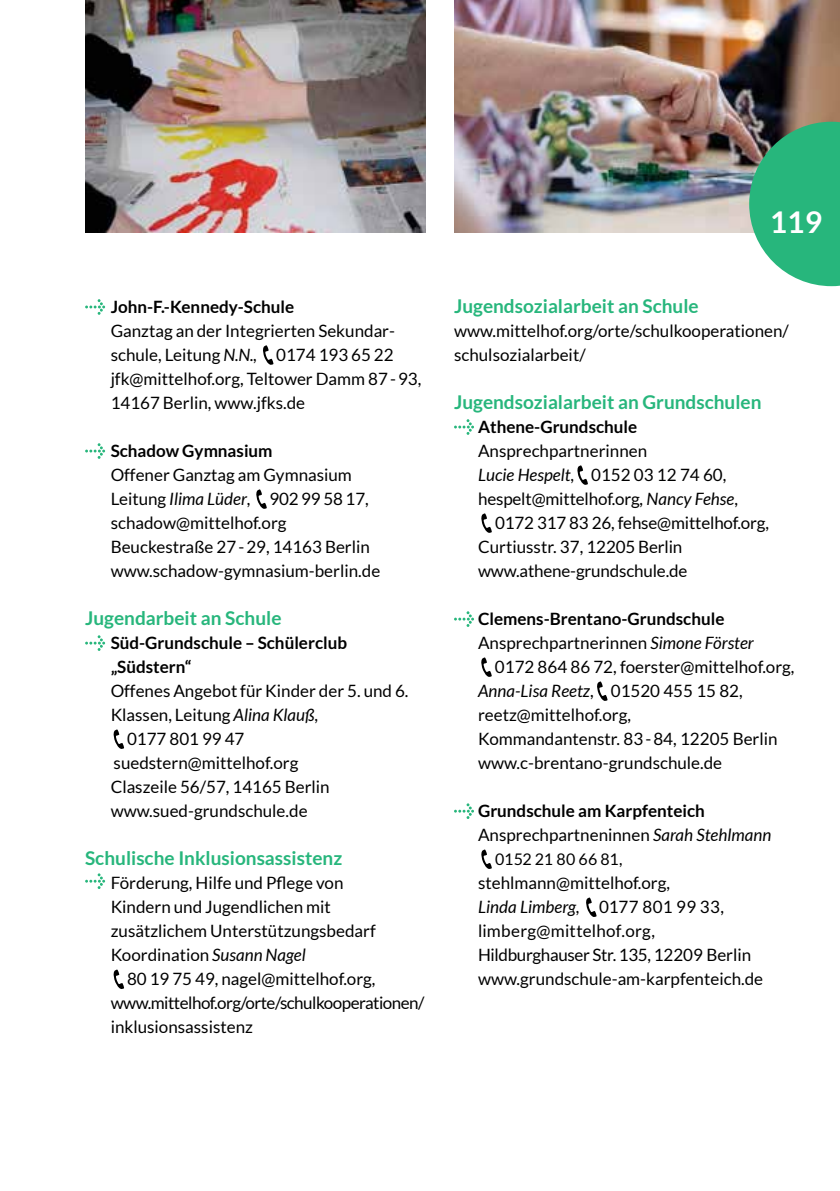
<style>
.page{position:relative;width:840px;height:1191px;background:#fff}
.page>*{position:absolute;margin:0;border:0;box-sizing:border-box;transform-origin:0 0}
.t1{font:700 30px "Lato";color:#fff}
.t2{font:700 19px "Lato";color:#27b67c}
.t3{font:17px/24px "Lato";color:#000}
.t4{font:700 17px/24px "Lato";color:#000}
.t5{font:italic 17px "Lato";color:#000}
.t6{font:16px "Lato";letter-spacing:-.01em;color:#000}
.s1{font-style:italic}
.s2{font-style:normal}
.s3{font-weight:400}
.s4{font-weight:400;font-style:italic}
</style>
<div class="page">
<img style="left:454px;top:0;width:385px;height:233px">
<img style="left:85px;top:0;width:340px;height:232px">
<svg style="left:748px;top:122px;width:91px;height:164px;background:#47b286"></svg>
<div style="left:764px;top:204px;width:62px;height:35px;background:#27b67c"></div>
<svg style="left:85px;top:299px;width:20px;height:16px"></svg>
<svg style="left:263px;top:345px;width:10px;height:20px"></svg>
<svg style="left:85px;top:443px;width:20px;height:16px"></svg>
<svg style="left:256px;top:489px;width:10px;height:20px"></svg>
<svg style="left:85px;top:635px;width:20px;height:16px"></svg>
<svg style="left:113px;top:729px;width:11px;height:20px"></svg>
<svg style="left:85px;top:873px;width:20px;height:16px"></svg>
<svg style="left:113px;top:969px;width:11px;height:20px"></svg>
<svg style="left:454px;top:419px;width:20px;height:16px"></svg>
<svg style="left:577px;top:465px;width:10px;height:20px"></svg>
<svg style="left:481px;top:513px;width:10px;height:20px"></svg>
<svg style="left:454px;top:611px;width:20px;height:16px"></svg>
<svg style="left:481px;top:657px;width:10px;height:20px"></svg>
<svg style="left:597px;top:681px;width:10px;height:20px"></svg>
<svg style="left:454px;top:803px;width:20px;height:16px"></svg>
<svg style="left:481px;top:849px;width:10px;height:20px"></svg>
<svg style="left:586px;top:897px;width:10px;height:20px"></svg>
<p class="t4" style="left:111px;top:294px;width:185px">John-F.-Kennedy-Schule</p>
<p class="t3" style="left:111px;top:318px;width:312px">Ganztag an der Integrierten Sekundar&shy;schule, Leitung <span class="s1">N.N.,</span> 0174 193 65 22 jfk@mittelhof.org, Teltower Damm 87-93, 14167 Berlin, www.jfks.de</p>
<p class="t4" style="left:111px;top:438px;width:163px">Schadow Gymnasium</p>
<p class="t3" style="left:111px;top:462px;width:271px">Offener Ganztag am Gymnasium<br>Leitung <span class="s1">Ilima Lüder</span>, 902 99 58 17, schadow@mittelhof.org<br>Beuckestraße 27-29, 14163 Berlin www.schadow-gymnasium-berlin.de</p>
<p class="t2" style="left:85px;top:607px;width:198px">Jugendarbeit an Schule</p>
<p class="t4" style="left:111px;top:630px;width:238px">Süd-Grundschule – Schülerclub „Südstern“</p>
<p class="t3" style="left:111px;top:678px;width:299px">Offenes Angebot für Kinder der 5. und 6.</p>
<p class="t3" style="left:111px;top:702px;width:209px">Klassen, Leitung <span class="s1">Alina Klauß</span>,</p>
<p class="t3" style="left:127px;top:726px;width:119px">0177 801 99 47</p>
<p class="t3" style="left:114px;top:750px;width:186px">suedstern@mittelhof.org</p>
<p class="t3" style="left:111px;top:774px;width:220px">Claszeile 56/57, 14165 Berlin</p>
<p class="t3" style="left:111px;top:798px;width:198px">www.sued-grundschule.de</p>
<p class="t2" style="left:85px;top:847px;width:258px">Schulische Inklusionsassistenz</p>
<p class="t3" style="left:111px;top:870px;width:266px">Förderung, Hilfe und Pflege von<br>Kindern und Jugendlichen mit zusätzlichem Unterstützungsbedarf<br>Koordination <span class="s1">Susann Nagel</span></p>
<p class="t3" style="left:111px;top:966px;width:315px;text-indent:16px">80 19 75 49, nagel@mittelhof.org, www.mittelhof.org/orte/schulkooperationen/ inklusionsassistenz</p>
<h1 class="t1" style="left:769px;top:205px;width:54px">119</h1>
<p class="t2" style="left:454px;top:295px;width:246px">Jugendsozialarbeit an Schule</p>
<p class="t3" style="left:454px;top:318px;width:336px">www.mittelhof.org/orte/schulkooperationen/ schulsozialarbeit/</p>
<p class="t2" style="left:454px;top:391px;width:309px">Jugendsozialarbeit an Grundschulen</p>
<p class="t4" style="left:478px;top:414px;width:161px">Athene-Grundschule</p>
<p class="t3" style="left:478px;top:438px;width:170px">Ansprechpartnerinnen</p>
<p class="t3" style="left:478px;top:462px;width:250px"><span class="s1">Lucie Hespelt</span>, 0152 03 12 74 60,</p>
<p class="t3" style="left:478px;top:486px;width:261px">hespelt@mittelhof.org<span class="s1">, Nancy Fehse</span>,</p>
<p class="t3" style="left:495px;top:510px;width:275px">0172 317 83 26, fehse@mittelhof.org,</p>
<p class="t3" style="left:478px;top:534px;width:206px">Curtiusstr. 37, 12205 Berlin</p>
<p class="t3" style="left:478px;top:558px;width:211px">www.athene-grundschule.de</p>
<p class="t4" style="left:478px;top:606px;width:248px">Clemens-Brentano-Grundschule</p>
<p class="t3" style="left:478px;top:630px;width:277px">Ansprechpartnerinnen <span class="s1">Simone Förster</span></p>
<p class="t3" style="left:494px;top:654px;width:301px">0172 864 86 72, foerster@mittelhof.org,</p>
<p class="t5" style="left:478px;top:681px;width:266px">Anna-Lisa Reetz<span class="s2">, 01520 455 15 82,</span></p>
<p class="t3" style="left:478px;top:702px;width:154px">reetz@mittelhof.org,</p>
<p class="t3" style="left:478px;top:726px;width:301px">Kommandantenstr. 83-84, 12205 Berlin</p>
<p class="t3" style="left:478px;top:750px;width:245px">www.c-brentano-grundschule.de</p>
<p class="t4" style="left:478px;top:798px;width:295px">Grundschule am Karpfenteich<br><span class="s3">Ansprechpartneninnen</span> <span class="s4">Sarah Stehlmann</span></p>
<p class="t6" style="left:495px;top:850px;width:129px">0152 21 80 66 81,</p>
<p class="t3" style="left:478px;top:870px;width:286px">stehlmann@mittelhof.org,<br><span class="s1">Linda Limberg,</span> 0177 801 99 33, limberg@mittelhof.org,<br>Hildburghauser Str. 135, 12209 Berlin www.grundschule-am-karpfenteich.de</p>
</div>
